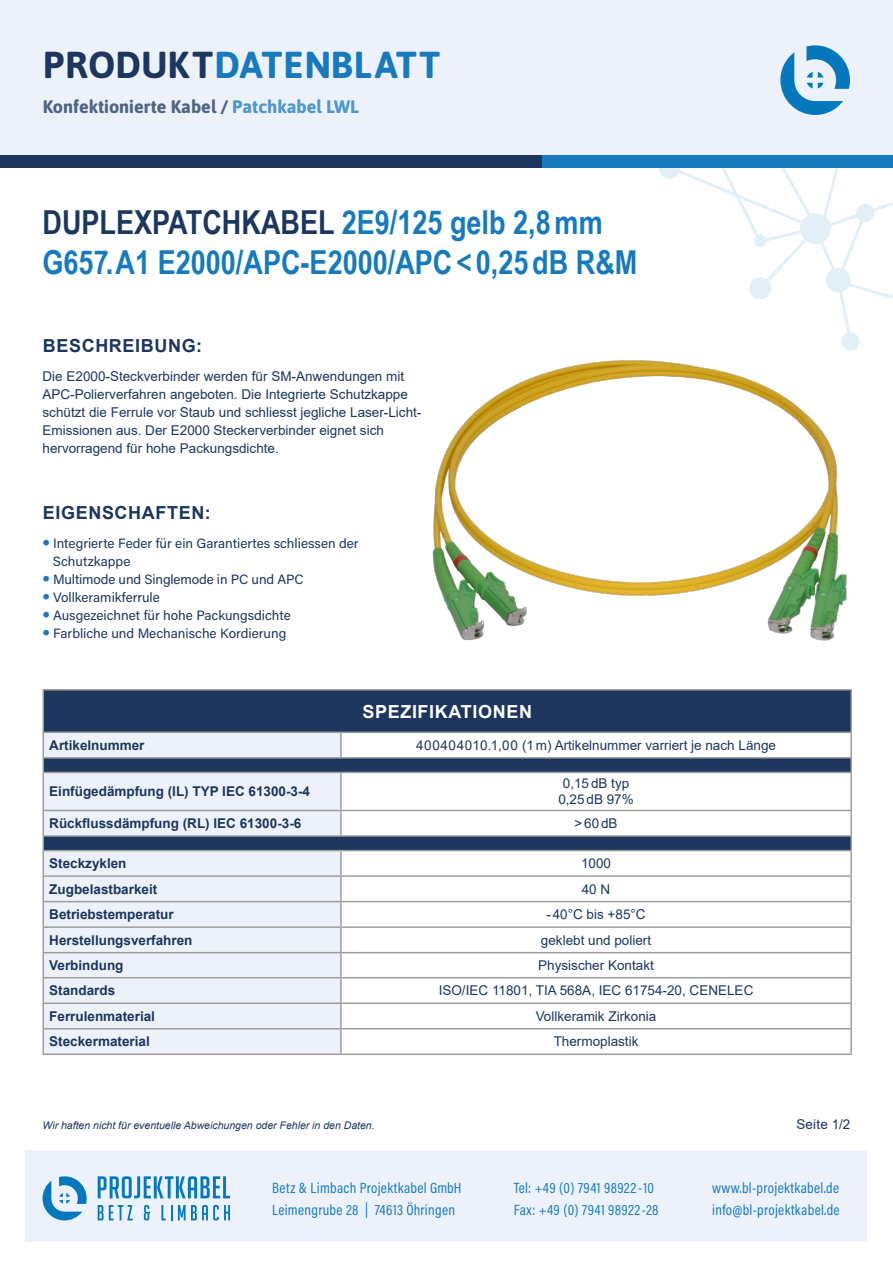
<style>
.page{position:relative;width:893px;height:1263px;background:#fff}
.page>*{position:absolute;margin:0;border:0;box-sizing:border-box;transform-origin:0 0}
.t1{font:700 37.5px "Asap";letter-spacing:.01em;color:#177abd}
.t2{font:700 33px/39.6px "Arial Narrow";color:#177abd}
.t3{font:700 18px "Asap";color:#1c365e}
.t4{font:700 18px "Arial";letter-spacing:.035em;color:#1c365e}
.t5{font:700 18px "Arial";letter-spacing:.035em;color:#fff}
.t6{font:15px/22.5px "Acumin Pro Cond";letter-spacing:.02em;color:#177abd}
.t7{font:13.5px/18px "Arial";color:#1c365e;text-align:center}
.t8{font:700 13.5px "Arial";color:#1c365e}
.t9{font:13.5px/18px "Acumin Pro";color:#1c365e}
.t10{font:italic 10.5px "Arial";color:#1c365e}
.s1{color:#1c365e}
.s2{color:#177abd}
.s3{font-family:"Asap";font-size:22.5px;color:#177abd}
</style>
<div class="page">
<div style="left:0;top:0;width:893px;height:165px;background:#edf2fa"></div>
<div style="left:26px;top:1150px;width:841px;height:92px;background:#edf2fa"></div>
<svg style="left:43px;top:1176px;width:44px;height:44px"></svg>
<svg style="left:98px;top:1176px;width:132px;height:22px"></svg>
<svg style="left:98px;top:1205px;width:35px;height:15px"></svg>
<svg style="left:144px;top:1205px;width:6px;height:15px"></svg>
<svg style="left:161px;top:1205px;width:11px;height:15px"></svg>
<svg style="left:178px;top:1205px;width:52px;height:15px"></svg>
<svg style="left:780px;top:45px;width:70px;height:70px"></svg>
<div style="left:0;top:155px;width:694px;height:13px;background:#1c365e"></div>
<div style="left:542px;top:155px;width:351px;height:13px;background:#177abd"></div>
<svg style="left:659px;top:168px;width:234px;height:143px"></svg>
<svg style="left:660px;top:158px;width:19px;height:20px"></svg>
<div style="left:659px;top:157px;width:22px;height:22px;border:2px solid #177abd;border-radius:50%"></div>
<svg style="left:44px;top:690px;width:806px;height:160px"></svg>
<svg style="left:44px;top:733px;width:297px;height:320px;background:#d9e0eb"></svg>
<hr style="left:43px;top:689px;width:298px;height:1px;background:#9d9d9c">
<hr style="left:43px;top:690px;width:1px;height:41px;background:#9d9d9c">
<hr style="left:341px;top:689px;width:511px;height:1px;background:#9d9d9c">
<hr style="left:850px;top:690px;width:2px;height:41px;background:#9d9d9c">
<hr style="left:43px;top:731px;width:298px;height:2px;background:#9d9d9c">
<hr style="left:341px;top:731px;width:511px;height:2px;background:#9d9d9c">
<hr style="left:340px;top:733px;width:2px;height:24px;background:#9d9d9c">
<hr style="left:850px;top:733px;width:2px;height:24px;background:#9d9d9c">
<hr style="left:43px;top:757px;width:298px;height:1px;background:#9d9d9c">
<svg style="left:43px;top:733px;width:1px;height:39px"></svg>
<hr style="left:341px;top:757px;width:511px;height:1px;background:#9d9d9c">
<svg style="left:850px;top:758px;width:2px;height:14px"></svg>
<hr style="left:43px;top:772px;width:298px;height:1px;background:#9d9d9c">
<hr style="left:43px;top:773px;width:1px;height:37px;background:#9d9d9c">
<hr style="left:341px;top:772px;width:511px;height:1px;background:#9d9d9c">
<hr style="left:340px;top:773px;width:2px;height:37px;background:#9d9d9c">
<hr style="left:850px;top:773px;width:2px;height:37px;background:#9d9d9c">
<hr style="left:43px;top:810px;width:298px;height:1px;background:#9d9d9c">
<hr style="left:341px;top:810px;width:511px;height:1px;background:#9d9d9c">
<hr style="left:340px;top:811px;width:2px;height:24px;background:#9d9d9c">
<hr style="left:850px;top:811px;width:2px;height:24px;background:#9d9d9c">
<hr style="left:43px;top:835px;width:298px;height:2px;background:#9d9d9c">
<hr style="left:341px;top:835px;width:511px;height:2px;background:#9d9d9c">
<svg style="left:850px;top:837px;width:2px;height:13px"></svg>
<hr style="left:43px;top:850px;width:298px;height:1px;background:#9d9d9c">
<hr style="left:341px;top:850px;width:511px;height:1px;background:#9d9d9c">
<hr style="left:340px;top:851px;width:2px;height:24px;background:#9d9d9c">
<hr style="left:850px;top:851px;width:2px;height:24px;background:#9d9d9c">
<hr style="left:43px;top:875px;width:298px;height:2px;background:#9d9d9c">
<hr style="left:341px;top:875px;width:511px;height:2px;background:#9d9d9c">
<hr style="left:340px;top:877px;width:2px;height:24px;background:#9d9d9c">
<hr style="left:850px;top:877px;width:2px;height:24px;background:#9d9d9c">
<hr style="left:43px;top:901px;width:298px;height:1px;background:#9d9d9c">
<hr style="left:341px;top:901px;width:511px;height:1px;background:#9d9d9c">
<hr style="left:340px;top:902px;width:2px;height:24px;background:#9d9d9c">
<hr style="left:850px;top:902px;width:2px;height:24px;background:#9d9d9c">
<hr style="left:43px;top:926px;width:298px;height:2px;background:#9d9d9c">
<hr style="left:341px;top:926px;width:511px;height:2px;background:#9d9d9c">
<hr style="left:340px;top:928px;width:2px;height:24px;background:#9d9d9c">
<hr style="left:850px;top:928px;width:2px;height:24px;background:#9d9d9c">
<hr style="left:43px;top:952px;width:298px;height:1px;background:#9d9d9c">
<hr style="left:341px;top:952px;width:511px;height:1px;background:#9d9d9c">
<hr style="left:340px;top:953px;width:2px;height:24px;background:#9d9d9c">
<hr style="left:850px;top:953px;width:2px;height:24px;background:#9d9d9c">
<hr style="left:43px;top:977px;width:298px;height:1px;background:#9d9d9c">
<hr style="left:341px;top:977px;width:511px;height:1px;background:#9d9d9c">
<hr style="left:340px;top:978px;width:2px;height:24px;background:#9d9d9c">
<hr style="left:850px;top:978px;width:2px;height:24px;background:#9d9d9c">
<hr style="left:43px;top:1002px;width:298px;height:2px;background:#9d9d9c">
<hr style="left:341px;top:1002px;width:511px;height:2px;background:#9d9d9c">
<hr style="left:340px;top:1004px;width:2px;height:24px;background:#9d9d9c">
<hr style="left:850px;top:1004px;width:2px;height:24px;background:#9d9d9c">
<hr style="left:43px;top:1028px;width:298px;height:1px;background:#9d9d9c">
<svg style="left:43px;top:811px;width:1px;height:242px"></svg>
<hr style="left:341px;top:1028px;width:511px;height:1px;background:#9d9d9c">
<hr style="left:340px;top:1029px;width:2px;height:24px;background:#9d9d9c">
<hr style="left:850px;top:1029px;width:2px;height:24px;background:#9d9d9c">
<hr style="left:43px;top:1053px;width:298px;height:2px;background:#9d9d9c">
<hr style="left:341px;top:1053px;width:511px;height:2px;background:#9d9d9c">
<img style="left:432px;top:311px;width:428px;height:330px">
<h1 class="t1" style="left:43px;top:38px;width:399px"><span class="s1">PRODUKT</span>DATENBLATT</h1>
<h3 class="t3" style="left:43px;top:93px;width:318px">Konfektionierte Kabel / <span class="s2">Patchkabel LWL</span></h3>
<h2 class="t2" style="left:43px;top:201px;width:596px"><span class="s1">DUPLEXPATCHKABEL</span> 2E9/125 gelb 2,8mm<br>G657.A1 E2000/APC-E2000/APC&lt;0,25dB R&amp;M</h2>
<h3 class="t4" style="left:43px;top:333px;width:161px">BESCHREIBUNG:</h3>
<p class="t7" style="left:43px;top:367px;width:380px;text-align:left">Die E2000-Steckverbinder werden für SM-Anwendungen mit APC-Polierverfahren angeboten. Die Integrierte Schutzkappe schützt die Ferrule vor Staub und schliesst jegliche Laser-Licht-Emissionen aus. Der E2000 Steckerverbinder eignet sich hervorragend für hohe Packungsdichte.</p>
<h3 class="t4" style="left:43px;top:500px;width:169px">EIGENSCHAFTEN:</h3>
<p class="t9" style="left:53px;top:533px;width:307px;text-indent:-10px"><span class="s3">•</span> Integrierte Feder für ein Garantiertes schliessen der<br>Schutzkappe</p>
<p class="t9" style="left:43px;top:569px;width:263px"><span class="s3">•</span> Multimode und Singlemode in PC und APC</p>
<p class="t9" style="left:43px;top:587px;width:119px"><span class="s3">•</span> Vollkeramikferrule</p>
<p class="t9" style="left:43px;top:605px;width:250px"><span class="s3">•</span> Ausgezeichnet für hohe Packungsdichte</p>
<p class="t9" style="left:43px;top:623px;width:245px"><span class="s3">•</span> Farbliche und Mechanische Kordierung</p>
<h3 class="t5" style="left:362px;top:699px;width:171px">SPEZIFIKATIONEN</h3>
<p class="t8" style="left:49px;top:736px;width:97px">Artikelnummer</p>
<p class="t7" style="left:416px;top:736px;width:361px">400404010.1,00 (1 m) Artikelnummer varriert je nach Länge</p>
<p class="t8" style="left:49px;top:782px;width:262px">Einfügedämpfung (IL) TYP IEC 61300-3-4</p>
<p class="t7" style="left:558px;top:775px;width:77px;line-height:16.2px">0,15 dB typ<br>0,25 dB 97%</p>
<p class="t8" style="left:49px;top:814px;width:254px">Rückflussdämpfung (RL) IEC 61300-3-6</p>
<p class="t7" style="left:574px;top:814px;width:45px">&gt;60dB</p>
<p class="t8" style="left:49px;top:854px;width:79px">Steckzyklen</p>
<p class="t7" style="left:581px;top:854px;width:32px">1000</p>
<p class="t8" style="left:49px;top:879px;width:110px">Zugbelastbarkeit</p>
<p class="t7" style="left:582px;top:880px;width:30px">40 N</p>
<p class="t8" style="left:49px;top:905px;width:126px">Betriebstemperatur</p>
<p class="t7" style="left:546px;top:905px;width:101px">-40°C bis +85°C</p>
<p class="t8" style="left:49px;top:930px;width:145px">Herstellungsverfahren</p>
<p class="t7" style="left:541px;top:931px;width:112px">geklebt und poliert</p>
<p class="t8" style="left:49px;top:956px;width:76px">Verbindung</p>
<p class="t7" style="left:538px;top:956px;width:117px">Physischer Kontakt</p>
<p class="t8" style="left:49px;top:981px;width:68px">Standards</p>
<p class="t7" style="left:439px;top:981px;width:316px">ISO/IEC 11801, TIA 568A, IEC 61754-20, CENELEC</p>
<p class="t8" style="left:49px;top:1007px;width:107px">Ferrulenmaterial</p>
<p class="t7" style="left:536px;top:1007px;width:122px">Vollkeramik Zirkonia</p>
<p class="t8" style="left:49px;top:1032px;width:102px">Steckermaterial</p>
<p class="t7" style="left:554px;top:1033px;width:86px">Thermoplastik</p>
<p class="t10" style="left:43px;top:1118px;width:334px">Wir haften nicht für eventuelle Abweichungen oder Fehler in den Daten.</p>
<p class="t7" style="left:796px;top:1115px;width:55px">Seite 1/2</p>
<p class="t6" style="left:514px;top:1176px;width:146px">Tel: +49 (0) 7941 98922-10<br>Fax: +49 (0) 7941 98922-28</p>
<p class="t6" style="left:272px;top:1176px;width:191px">Betz &amp; Limbach Projektkabel GmbH<br>Leimengrube 28 | 74613 Öhringen</p>
<p class="t6" style="left:712px;top:1176px;width:129px">www.bl-projektkabel.de info@bl-projektkabel.de</p>
</div>
